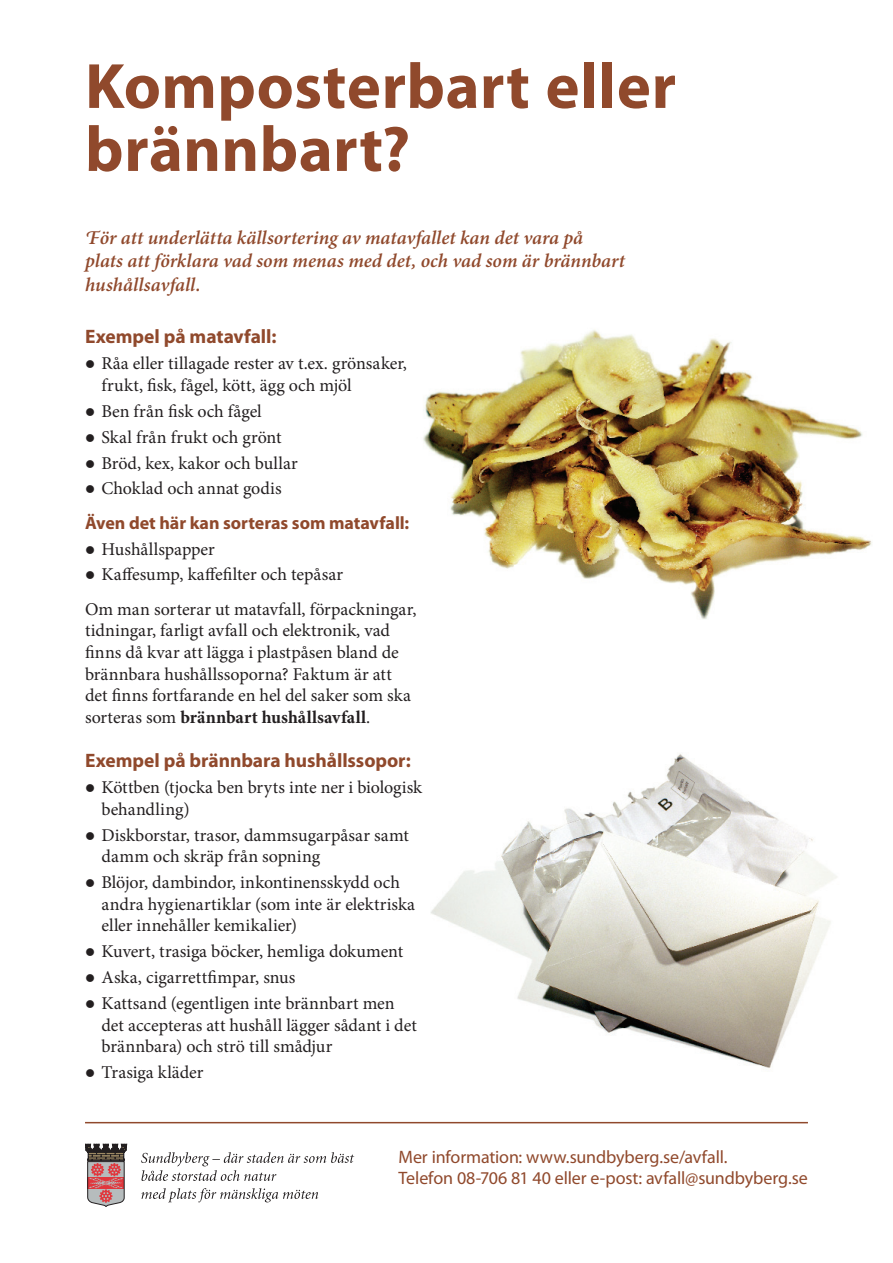
<style>
.page{position:relative;width:893px;height:1263px;background:#fff}
.page>*{position:absolute;margin:0;border:0;box-sizing:border-box;transform-origin:0 0}
.t1{font:700 64.5px/63px "Myriad Pro";letter-spacing:.005em;color:#90492c}
.t2{font:italic 600 19.5px/23.4px "Minion Pro";color:#90492c}
.t3{font:700 19.5px "Myriad Pro";letter-spacing:-.005em;color:#90492c}
.t4{font:18px/21.6px "Minion Pro";color:#231f20}
.t5{font:18px "Myriad Pro";letter-spacing:-.005em;color:#90492c}
.t6{font:700 18px "Myriad Pro";letter-spacing:-.005em;color:#90492c}
.s1{font-weight:700}
</style>
<div class="page">
<img style="left:430px;top:754px;width:407px;height:314px">
<img style="left:423px;top:330px;width:449px;height:289px">
<hr style="left:85px;top:1122px;width:723px;height:1px;background:#90492c">
<svg style="left:141px;top:1188px;width:177px;height:14px"></svg>
<svg style="left:141px;top:1152px;width:213px;height:29px"></svg>
<svg style="left:85px;top:1144px;width:42px;height:63px;background:#a77f7f"></svg>
<p class="t1" style="left:85px;top:53px;width:593px">Komposterbart eller brännbart?</p>
<p class="t2" style="left:85px;top:226px;width:541px">För att underlätta källsortering av matavfallet kan det vara på plats att förklara vad som menas med det, och vad som är brännbart hushållsavfall.</p>
<p class="t3" style="left:85px;top:324px;width:193px">Exempel på matavfall:</p>
<p class="t4" style="left:102px;top:353px;width:307px;text-indent:-16px">● Råa eller tillagade rester av t.ex. grönsaker, frukt, fisk, fågel, kött, ägg och mjöl</p>
<p class="t4" style="left:85px;top:400px;width:178px">● Ben från fisk och fågel</p>
<p class="t4" style="left:85px;top:426px;width:198px">● Skal från frukt och grönt</p>
<p class="t4" style="left:85px;top:452px;width:214px">● Bröd, kex, kakor och bullar</p>
<p class="t4" style="left:85px;top:478px;width:198px">● Choklad och annat godis</p>
<p class="t6" style="left:85px;top:511px;width:326px">Även det här kan sorteras som matavfall:</p>
<p class="t4" style="left:85px;top:538px;width:131px">● Hushållspapper</p>
<p class="t4" style="left:85px;top:564px;width:260px">● Kaffesump, kaffefilter och tepåsar</p>
<p class="t4" style="left:85px;top:598px;width:333px">Om man sorterar ut matavfall, förpackningar, tidningar, farligt avfall och elektronik, vad finns då kvar att lägga i plastpåsen bland de brännbara hushållssoporna? Faktum är att det finns fortfarande en hel del saker som ska sorteras som <span class="s1">brännbart hushållsavfall</span>.</p>
<p class="t3" style="left:85px;top:748px;width:327px">Exempel på brännbara hushållssopor:</p>
<p class="t4" style="left:102px;top:777px;width:322px;text-indent:-16px">● Köttben (tjocka ben bryts inte ner i biologisk behandling)</p>
<p class="t4" style="left:102px;top:824px;width:309px;text-indent:-16px">● Diskborstar, trasor, dammsugarpåsar samt damm och skräp från sopning</p>
<p class="t4" style="left:102px;top:872px;width:315px;text-indent:-16px">● Blöjor, dambindor, inkontinensskydd och andra hygienartiklar (som inte är elektriska eller innehåller kemikalier)</p>
<p class="t4" style="left:85px;top:941px;width:320px">● Kuvert, trasiga böcker, hemliga dokument</p>
<p class="t4" style="left:85px;top:967px;width:212px">● Aska, cigarrettfimpar, snus</p>
<p class="t4" style="left:102px;top:992px;width:317px;text-indent:-16px">● Kattsand (egentligen inte brännbart men det accepteras att hushåll lägger sådant i det brännbara) och strö till smådjur</p>
<p class="t4" style="left:85px;top:1061px;width:120px">● Trasiga kläder</p>
<p class="t5" style="left:399px;top:1145px;width:330px">Mer information: www.sundbyberg.se/avfall.</p>
<p class="t5" style="left:399px;top:1167px;width:411px">Telefon 08-706 81 40 eller e-post: avfall@sundbyberg.se</p>
</div>
